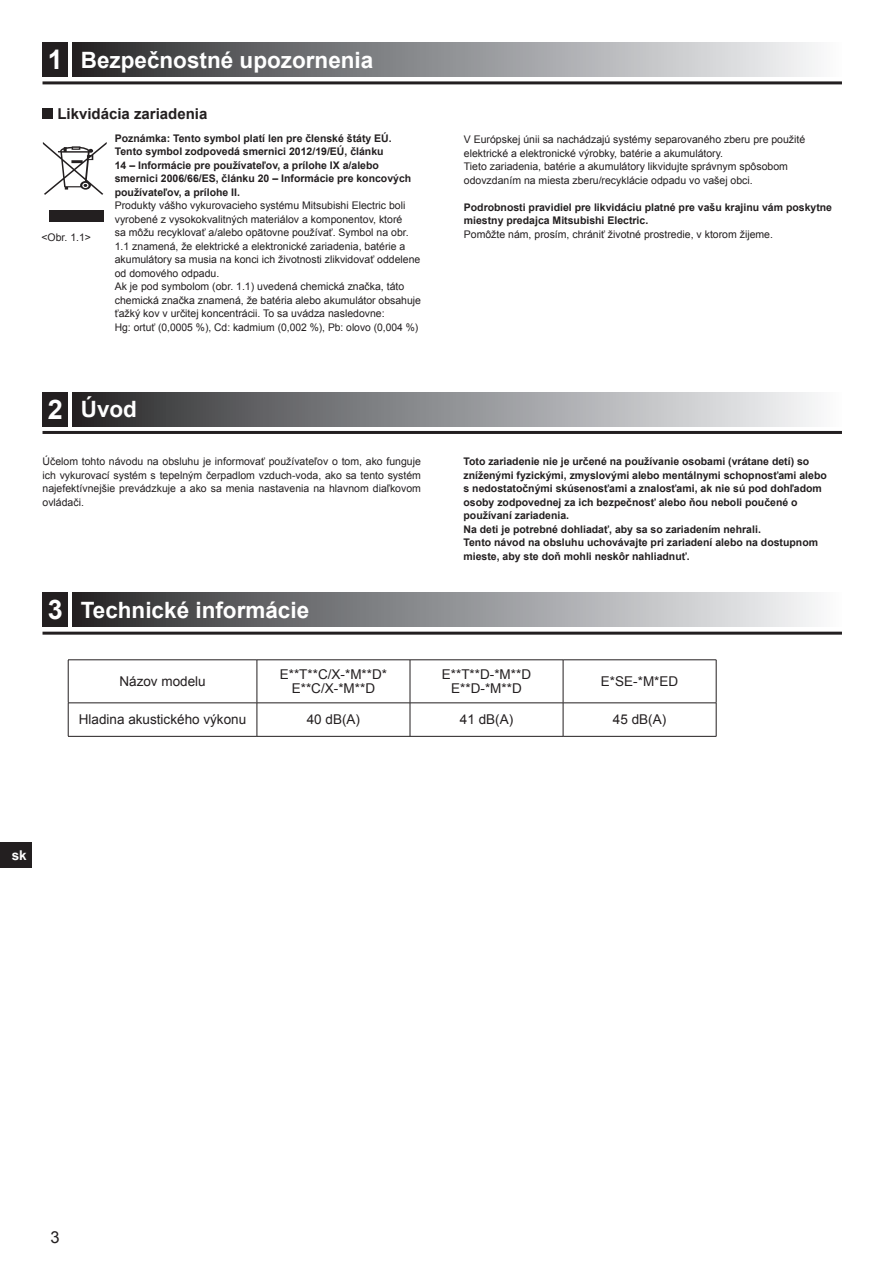
<style>
.page{position:relative;width:893px;height:1263px;background:#fff}
.page>*{position:absolute;margin:0;border:0;box-sizing:border-box;transform-origin:0 0}
.t1{font:700 22.5px "Arial";color:#fff}
.t2{font:16.5px "Arial";color:#231f20}
.t3{font:700 15px "Arial";color:#231f20}
.t4{font:13.5px/13.5px "Arial";color:#231f20;text-align:center}
.t5{font:700 13.5px "Arial";color:#fff}
.t6{font:10.5px/13.5px "Arial";color:#231f20}
.t7{font:700 10.5px/13.5px "Arial";color:#231f20}
.s1{font-size:27px}
</style>
<div class="page">
<svg style="left:43px;top:142px;width:64px;height:53px"></svg>
<div style="left:49px;top:211px;width:54px;height:11px;background:#231f20"></div>
<hr style="left:43px;top:81px;width:799px;height:3px;background:#231f20">
<div style="left:72px;top:43px;width:770px;height:34px;background:linear-gradient(to right,#2a2a2d,#fafcfe)"></div>
<div style="left:43px;top:43px;width:25px;height:34px;background:#231f20"></div>
<div style="left:0;top:842px;width:32px;height:25px;background:#231f20"></div>
<hr style="left:43px;top:431px;width:799px;height:3px;background:#231f20">
<div style="left:72px;top:392px;width:770px;height:34px;background:linear-gradient(to right,#2a2a2d,#fafcfe)"></div>
<div style="left:43px;top:392px;width:25px;height:34px;background:#231f20"></div>
<div style="left:72px;top:593px;width:770px;height:34px;background:linear-gradient(to right,#2a2a2d,#fafcfe)"></div>
<div style="left:43px;top:593px;width:25px;height:34px;background:#231f20"></div>
<hr style="left:43px;top:632px;width:799px;height:3px;background:#231f20">
<hr style="left:68px;top:659px;width:189px;height:1px;background:#231f20">
<hr style="left:68px;top:660px;width:1px;height:43px;background:#231f20">
<hr style="left:257px;top:659px;width:153px;height:1px;background:#231f20">
<hr style="left:257px;top:660px;width:1px;height:43px;background:#231f20">
<hr style="left:410px;top:659px;width:153px;height:1px;background:#231f20">
<hr style="left:410px;top:660px;width:1px;height:43px;background:#231f20">
<hr style="left:563px;top:659px;width:153px;height:1px;background:#231f20">
<hr style="left:563px;top:660px;width:1px;height:43px;background:#231f20">
<hr style="left:716px;top:660px;width:1px;height:43px;background:#231f20">
<hr style="left:68px;top:703px;width:189px;height:1px;background:#231f20">
<hr style="left:68px;top:703px;width:1px;height:33px;background:#231f20">
<hr style="left:257px;top:703px;width:153px;height:1px;background:#231f20">
<hr style="left:257px;top:703px;width:1px;height:33px;background:#231f20">
<hr style="left:410px;top:703px;width:153px;height:1px;background:#231f20">
<hr style="left:410px;top:703px;width:1px;height:33px;background:#231f20">
<hr style="left:563px;top:703px;width:153px;height:1px;background:#231f20">
<hr style="left:563px;top:703px;width:1px;height:33px;background:#231f20">
<hr style="left:716px;top:703px;width:1px;height:33px;background:#231f20">
<hr style="left:68px;top:736px;width:189px;height:1px;background:#231f20">
<hr style="left:257px;top:736px;width:153px;height:1px;background:#231f20">
<hr style="left:410px;top:736px;width:153px;height:1px;background:#231f20">
<hr style="left:563px;top:736px;width:153px;height:1px;background:#231f20">
<div style="left:43px;top:108px;width:10px;height:11px;background:#231f20"></div>
<h1 class="t1" style="left:48px;top:45px;width:327px"><span class="s1">1</span> Bezpečnostné upozornenia</h1>
<h3 class="t3" style="left:57px;top:104px;width:152px">Likvidácia zariadenia</h3>
<p class="t7" style="left:115px;top:132px;width:298px">Poznámka: Tento symbol platí len pre členské štáty EÚ.<br>Tento symbol zodpovedá smernici 2012/19/EÚ, článku<br>14 – Informácie pre používateľov, a prílohe IX a/alebo smernici 2006/66/ES, článku 20 – Informácie pre koncových používateľov, a prílohe II.</p>
<p class="t6" style="left:115px;top:199px;width:308px">Produkty vášho vykurovacieho systému Mitsubishi Electric boli vyrobené z vysokokvalitných materiálov a komponentov, ktoré<br>sa môžu recyklovať a/alebo opätovne používať. Symbol na obr.<br>1.1 znamená, že elektrické a elektronické zariadenia, batérie a akumulátory sa musia na konci ich životnosti zlikvidovať oddelene od domového odpadu.<br>Ak je pod symbolom (obr. 1.1) uvedená chemická značka, táto chemická značka znamená, že batéria alebo akumulátor obsahuje ťažký kov v určitej koncentrácii. To sa uvádza nasledovne:<br>Hg: ortuť (0,0005 %), Cd: kadmium (0,002 %), Pb: olovo (0,004 %)</p>
<p class="t6" style="left:464px;top:133px;width:343px">V Európskej únii sa nachádzajú systémy separovaného zberu pre použité elektrické a elektronické výrobky, batérie a akumulátory.<br>Tieto zariadenia, batérie a akumulátory likvidujte správnym spôsobom odovzdaním na miesta zberu/recyklácie odpadu vo vašej obci.</p>
<p class="t7" style="left:464px;top:201px;width:370px">Podrobnosti pravidiel pre likvidáciu platné pre vašu krajinu vám poskytne miestny predajca Mitsubishi Electric.</p>
<p class="t6" style="left:41px;top:230px;width:51px">&lt;Obr. 1.1&gt;</p>
<p class="t6" style="left:464px;top:227px;width:311px">Pomôžte nám, prosím, chrániť životné prostredie, v ktorom žijeme.</p>
<h1 class="t1" style="left:48px;top:394px;width:91px"><span class="s1">2</span> Úvod</h1>
<p class="t6" style="left:43px;top:455px;width:380px;text-align:justify">Účelom tohto návodu na obsluhu je informovať používateľov o tom, ako funguje ich vykurovací systém s tepelným čerpadlom vzduch-voda, ako sa tento systém najefektívnejšie prevádzkuje a ako sa menia nastavenia na hlavnom diaľkovom ovládači.</p>
<p class="t7" style="left:463px;top:455px;width:365px">Toto zariadenie nie je určené na používanie osobami (vrátane detí) so zníženými fyzickými, zmyslovými alebo mentálnymi schopnosťami alebo s nedostatočnými skúsenosťami a znalosťami, ak nie sú pod dohľadom osoby zodpovednej za ich bezpečnosť alebo ňou neboli poučené o používaní zariadenia.<br>Na deti je potrebné dohliadať, aby sa so zariadením nehrali.<br>Tento návod na obsluhu uchovávajte pri zariadení alebo na dostupnom mieste, aby ste doň mohli neskôr nahliadnuť.</p>
<h1 class="t1" style="left:48px;top:595px;width:263px"><span class="s1">3</span> Technické informácie</h1>
<p class="t4" style="left:119px;top:675px;width:88px">Názov modelu</p>
<p class="t4" style="left:280px;top:668px;width:109px">E**T**C/X-*M**D*<br>E**C/X-*M**D</p>
<p class="t4" style="left:442px;top:668px;width:91px">E**T**D-*M**D<br>E**D-*M**D</p>
<p class="t4" style="left:601px;top:675px;width:79px">E*SE-*M*ED</p>
<p class="t4" style="left:79px;top:713px;width:169px">Hladina akustického výkonu</p>
<p class="t4" style="left:307px;top:713px;width:55px">40 dB(A)</p>
<p class="t4" style="left:460px;top:713px;width:55px">41 dB(A)</p>
<p class="t4" style="left:613px;top:713px;width:55px">45 dB(A)</p>
<p class="t5" style="left:12px;top:846px;width:17px">sk</p>
<h2 class="t2" style="left:50px;top:1226px;width:11px">3</h2>
</div>
